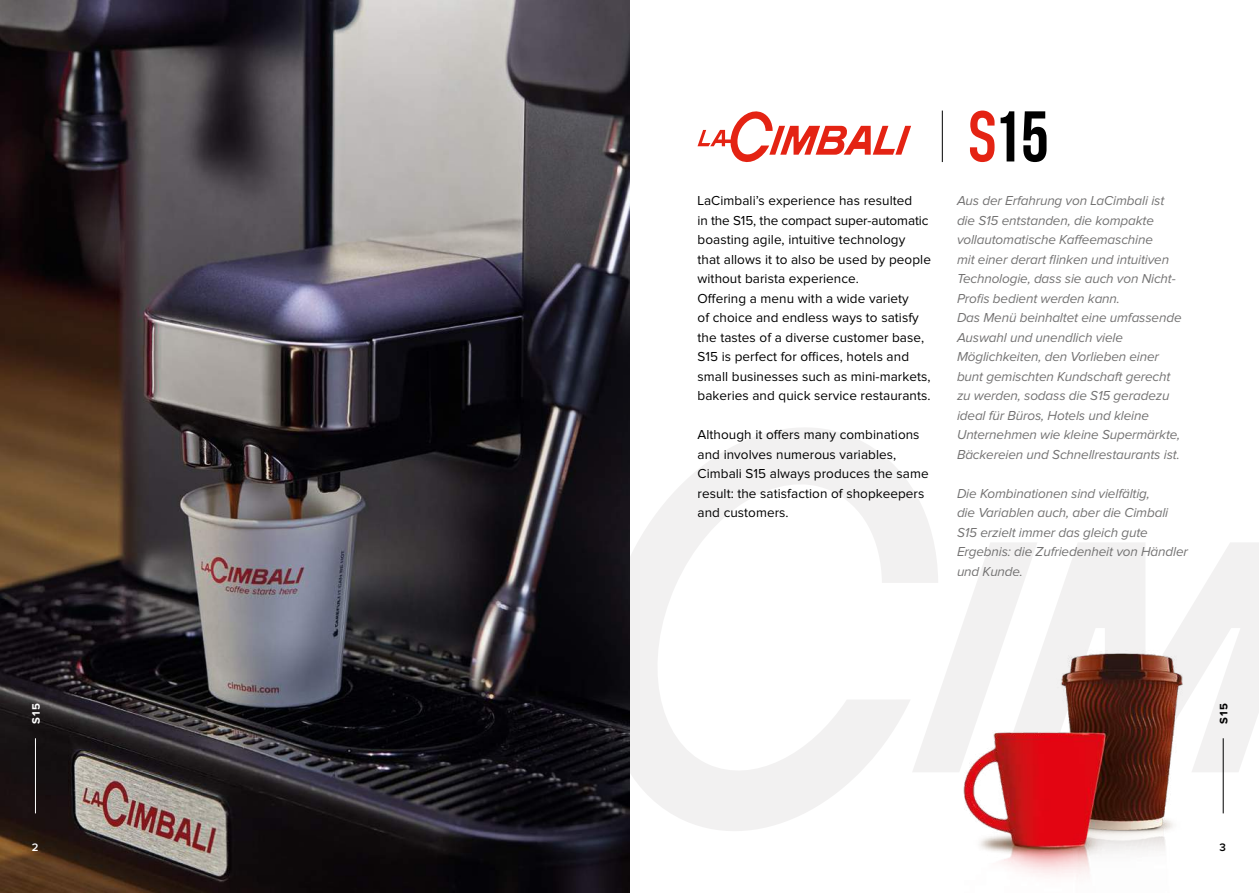
<style>
.page{position:relative;width:1259px;height:893px;background:#fff}
.page>*{position:absolute;margin:0;border:0;box-sizing:border-box;transform-origin:0 0}
.t1{font:italic 13.5px/19.5px "Proxima Nova";letter-spacing:-.01em;color:#646363}
.t2{font:13.5px/19.5px "Proxima Nova";letter-spacing:.005em;color:#000}
.t3{font:700 11.25px "Proxima Nova";color:#fff}
.t4{font:700 11.25px "Proxima Nova";color:#000}
.t5{font:600 11.25px "Proxima Nova";color:#fff}
.t6{font:600 11.25px "Proxima Nova";color:#000}
</style>
<div class="page">
<svg style="left:965px;top:543px;width:34px;height:74px"></svg>
<svg style="left:999px;top:543px;width:260px;height:229px;fill:#f2f1f1"></svg>
<svg style="left:629px;top:402px;width:309px;height:453px"></svg>
<img style="left:0;top:0;width:629px;height:893px">
<svg style="left:970px;top:111px;width:24px;height:51px"></svg>
<svg style="left:1000px;top:111px;width:46px;height:51px"></svg>
<hr style="left:942px;top:111px;width:1px;height:51px;background:#000">
<svg style="left:697px;top:111px;width:214px;height:52px"></svg>
<img style="left:902px;top:617px;width:314px;height:260px">
<hr style="left:35px;top:738px;width:1px;height:75px;background:#fff">
<hr style="left:1222px;top:738px;width:1px;height:75px;background:#000">
<p class="t3" style="left:30px;top:724px;width:22px;rotate:-90deg">S15</p>
<p class="t5" style="left:32px;top:841px;width:8px">2</p>
<p class="t2" style="left:697px;top:191px;width:235px">LaCimbali’s experience has resulted<br>in the S15, the compact super-automatic boasting agile, intuitive technology that allows it to also be used by people without barista experience.<br>Offering a menu with a wide variety<br>of choice and endless ways to satisfy the tastes of a diverse customer base, S15 is perfect for offices, hotels and small businesses such as mini-markets, bakeries and quick service restaurants.</p>
<p class="t2" style="left:697px;top:425px;width:233px">Although it offers many combinations and involves numerous variables, Cimbali S15 always produces the same result: the satisfaction of shopkeepers and customers.</p>
<p class="t1" style="left:957px;top:191px;width:226px">Aus der Erfahrung von LaCimbali ist die S15 entstanden, die kompakte vollautomatische Kaffeemaschine<br>mit einer derart flinken und intuitiven Technologie, dass sie auch von Nicht-Profis bedient werden kann.<br>Das Menü beinhaltet eine umfassende Auswahl und unendlich viele Möglichkeiten, den Vorlieben einer bunt gemischten Kundschaft gerecht zu werden, sodass die S15 geradezu ideal für Büros, Hotels und kleine Unternehmen wie kleine Supermärkte, Bäckereien und Schnellrestaurants ist.</p>
<p class="t1" style="left:957px;top:484px;width:232px">Die Kombinationen sind vielfältig,<br>die Variablen auch, aber die Cimbali<br>S15 erzielt immer das gleich gute<br>Ergebnis: die Zufriedenheit von Händler und Kunde.</p>
<p class="t4" style="left:1217px;top:724px;width:22px;rotate:-90deg">S15</p>
<p class="t6" style="left:1219px;top:841px;width:8px">3</p>
</div>
